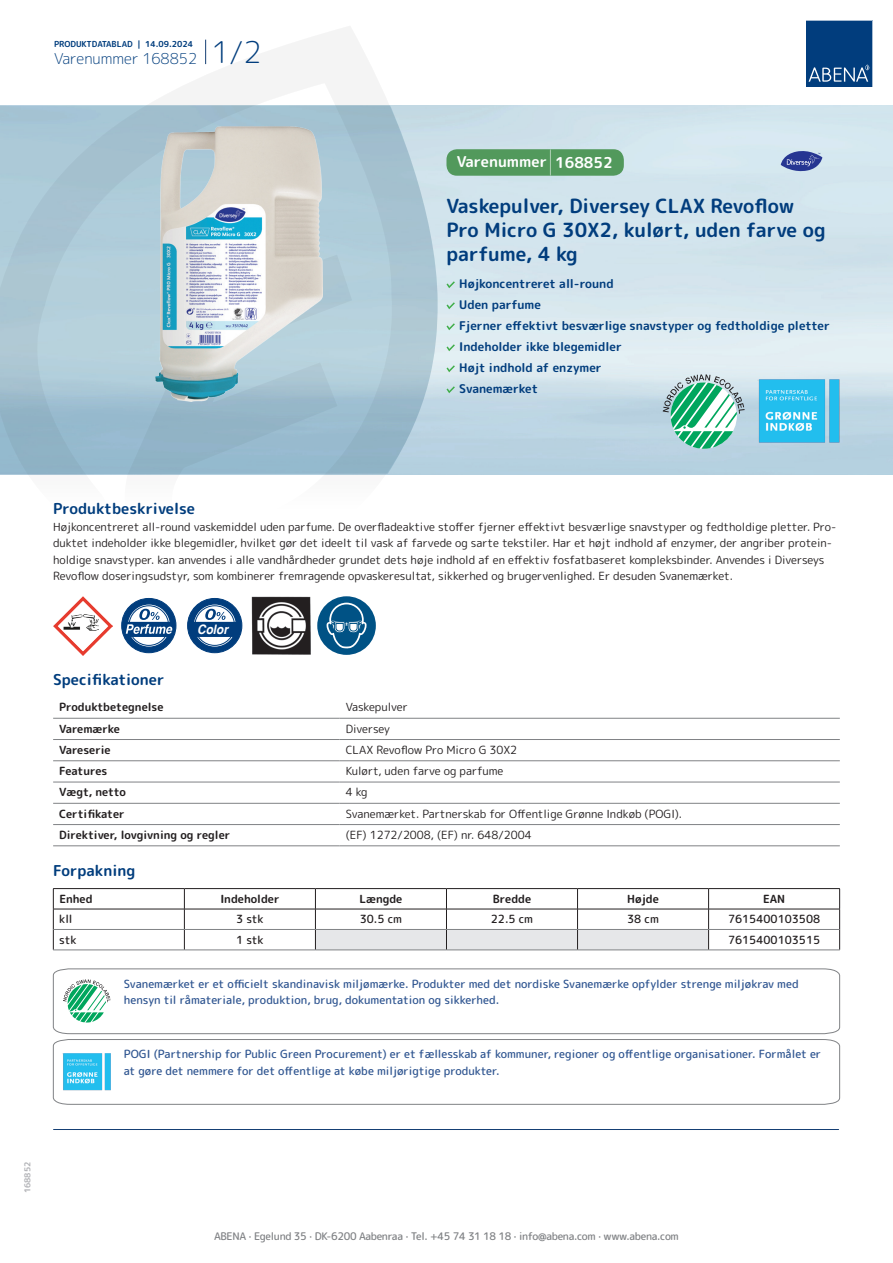
<style>
.page{position:relative;width:893px;height:1263px;background:#fff}
.page>*{position:absolute;margin:0;border:0;box-sizing:border-box;transform-origin:0 0}
.t1{font:700 19.5px/24px "Rounded Mplus 1 c";color:#013d7d}
.t2{font:700 15px "Rounded Mplus 1 c";color:#013d7d}
.t3{font:300 15px "Rounded Mplus 1 c";color:#013d7d}
.t4{font:700 15px "Rounded Mplus 1 c";color:#fff}
.t5{font:italic 700 13.05px "Helvetica";letter-spacing:-.005em;color:#fff;scale:.9 1}
.t6{font:700 12px/21px "Rounded Mplus 1 c";color:#013d7d}
.t7{font:11.25px/16.5px "Rounded Mplus 1 c";color:#231f20}
.t8{font:500 11.25px/16.5px "Rounded Mplus 1 c";color:#305691}
.t9{font:700 11.25px "Rounded Mplus 1 c";color:#231f20}
.t10{font:500 11.25px "Rounded Mplus 1 c";color:#231f20}
.t11{font:500 10.5px "Rounded Mplus 1 c";letter-spacing:-.03em;color:#808285}
.t12{font:700 8.25px "Rounded Mplus 1 c";color:#013d7d}
.t13{font:700 8.25px "Rounded Mplus 1 c";color:#b2b3b7}
.s1{font-size:30px}
.s2{font-size:25.5px}
</style>
<div class="page">
<img style="left:439px;top:106px;width:454px;height:368px">
<svg style="left:0;top:26px;width:439px;height:586px"></svg>
<svg style="left:0;top:106px;width:438px;height:368px;background:#a7c4d3"></svg>
<svg style="left:205px;top:40px;width:1px;height:24px"></svg>
<svg style="left:806px;top:20px;width:67px;height:67px;background:#144b86"></svg>
<img style="left:155px;top:127px;width:168px;height:275px">
<img style="left:54px;top:596px;width:58px;height:59px">
<div style="left:122px;top:598px;width:54px;height:55px;background:#013d7d;border-radius:50%"></div>
<div style="left:121px;top:598px;width:55px;height:55px;border:1px solid #013d7d;border-radius:50%"></div>
<svg style="left:127px;top:604px;width:44px;height:43px"></svg>
<div style="left:127px;top:603px;width:44px;height:45px;border:1px solid #013d7d;border-radius:50%"></div>
<div style="left:129px;top:606px;width:40px;height:39px;border:1px solid #013d7d;border-radius:50%"></div>
<svg style="left:124px;top:609px;width:48px;height:28px"></svg>
<div style="left:188px;top:598px;width:54px;height:55px;background:#013d7d;border-radius:50%"></div>
<div style="left:187px;top:598px;width:55px;height:55px;border:1px solid #013d7d;border-radius:50%"></div>
<svg style="left:193px;top:604px;width:44px;height:43px"></svg>
<div style="left:192px;top:603px;width:45px;height:45px;border:1px solid #013d7d;border-radius:50%"></div>
<div style="left:195px;top:606px;width:40px;height:39px;border:1px solid #013d7d;border-radius:50%"></div>
<svg style="left:189px;top:609px;width:49px;height:28px"></svg>
<img style="left:251px;top:596px;width:59px;height:59px">
<div style="left:317px;top:596px;width:59px;height:59px;background:#005285;border-radius:50%"></div>
<svg style="left:327px;top:596px;width:40px;height:52px"></svg>
<hr style="left:53px;top:718px;width:287px;height:1px;background:#808285">
<hr style="left:340px;top:718px;width:500px;height:1px;background:#808285">
<hr style="left:53px;top:739px;width:287px;height:1px;background:#808285">
<hr style="left:340px;top:739px;width:500px;height:1px;background:#808285">
<hr style="left:53px;top:760px;width:287px;height:1px;background:#808285">
<hr style="left:340px;top:760px;width:500px;height:1px;background:#808285">
<hr style="left:53px;top:782px;width:287px;height:1px;background:#808285">
<hr style="left:340px;top:782px;width:500px;height:1px;background:#808285">
<hr style="left:53px;top:803px;width:287px;height:1px;background:#808285">
<hr style="left:340px;top:803px;width:500px;height:1px;background:#808285">
<hr style="left:53px;top:824px;width:287px;height:1px;background:#808285">
<hr style="left:340px;top:824px;width:500px;height:1px;background:#808285">
<hr style="left:53px;top:845px;width:287px;height:1px;background:#808285">
<hr style="left:340px;top:845px;width:500px;height:1px;background:#808285">
<hr style="left:53px;top:888px;width:131px;height:1px;background:#231f20">
<hr style="left:184px;top:888px;width:131px;height:1px;background:#231f20">
<hr style="left:315px;top:888px;width:131px;height:1px;background:#231f20">
<hr style="left:446px;top:888px;width:131px;height:1px;background:#231f20">
<hr style="left:577px;top:888px;width:132px;height:1px;background:#231f20">
<hr style="left:709px;top:888px;width:131px;height:1px;background:#231f20">
<hr style="left:53px;top:909px;width:131px;height:1px;background:#231f20">
<hr style="left:184px;top:909px;width:131px;height:1px;background:#231f20">
<hr style="left:709px;top:909px;width:131px;height:1px;background:#231f20">
<svg style="left:53px;top:889px;width:1px;height:61px"></svg>
<svg style="left:184px;top:889px;width:1px;height:61px"></svg>
<svg style="left:315px;top:889px;width:394px;height:61px"></svg>
<svg style="left:839px;top:889px;width:1px;height:61px"></svg>
<hr style="left:54px;top:929px;width:130px;height:1px;background:#808285">
<hr style="left:184px;top:929px;width:131px;height:1px;background:#808285">
<hr style="left:315px;top:929px;width:131px;height:1px;background:#808285">
<hr style="left:446px;top:929px;width:131px;height:1px;background:#808285">
<hr style="left:577px;top:929px;width:132px;height:1px;background:#808285">
<hr style="left:709px;top:929px;width:130px;height:1px;background:#808285">
<hr style="left:53px;top:950px;width:131px;height:1px;background:#808285">
<hr style="left:184px;top:950px;width:131px;height:1px;background:#808285">
<hr style="left:315px;top:950px;width:131px;height:1px;background:#808285">
<hr style="left:446px;top:950px;width:131px;height:1px;background:#808285">
<hr style="left:577px;top:950px;width:132px;height:1px;background:#808285">
<hr style="left:709px;top:950px;width:131px;height:1px;background:#808285">
<svg style="left:53px;top:968px;width:787px;height:66px"></svg>
<svg style="left:53px;top:1039px;width:787px;height:66px"></svg>
<hr style="left:54px;top:1129px;width:785px;height:1px;background:#153f74">
<svg style="left:663px;top:374px;width:82px;height:75px"></svg>
<img style="left:757px;top:380px;width:82px;height:63px">
<svg style="left:446px;top:281px;width:9px;height:7px"></svg>
<svg style="left:446px;top:302px;width:9px;height:7px"></svg>
<svg style="left:446px;top:323px;width:9px;height:7px"></svg>
<svg style="left:446px;top:344px;width:9px;height:7px"></svg>
<svg style="left:446px;top:365px;width:9px;height:7px"></svg>
<svg style="left:446px;top:386px;width:9px;height:7px"></svg>
<div style="left:446px;top:149px;width:178px;height:27px;background:#52995c;border-radius:10px"></div>
<svg style="left:781px;top:151px;width:41px;height:20px"></svg>
<p class="t12" style="left:54px;top:38px;width:141px">PRODUKTDATABLAD | 14.09.2024</p>
<h2 class="t3" style="left:54px;top:48px;width:209px">Varenummer 168852 <span class="s1">1/2</span></h2>
<h2 class="t4" style="left:457px;top:151px;width:157px">Varenummer <span class="s2">|</span> 168852</h2>
<h1 class="t1" style="left:446px;top:194px;width:381px">Vaskepulver, Diversey CLAX Revoflow<br>Pro Micro G 30X2, kulørt, uden farve og parfume, 4 kg</h1>
<p class="t6" style="left:459px;top:273px;width:372px">Højkoncentreret all-round<br>Uden parfume<br>Fjerner effektivt besværlige snavstyper og fedtholdige pletter<br>Indeholder ikke blegemidler<br>Højt indhold af enzymer<br>Svanemærket</p>
<h2 class="t2" style="left:53px;top:498px;width:143px">Produktbeskrivelse</h2>
<p class="t7" style="left:53px;top:518px;width:785px">Højkoncentreret all-round vaskemiddel uden parfume. De overfladeaktive stoffer fjerner effektivt besværlige snavstyper og fedtholdige pletter. Pro&shy;duktet indeholder ikke blegemidler, hvilket gør det ideelt til vask af farvede og sarte tekstiler. Har et højt indhold af enzymer, der angriber protein&shy;holdige snavstyper. kan anvendes i alle vandhårdheder grundet dets høje indhold af en effektiv fosfatbaseret kompleksbinder. Anvendes i Diverseys Revoflow doseringsudstyr, som kombinerer fremragende opvaskeresultat, sikkerhed og brugervenlighed. Er desuden Svanemærket.</p>
<p class="t5" style="left:197px;top:618px;width:36px">Color</p>
<h2 class="t2" style="left:53px;top:668px;width:113px">Specifikationer</h2>
<p class="t9" style="left:59px;top:699px;width:106px">Produktbetegnelse</p>
<p class="t7" style="left:346px;top:699px;width:64px">Vaskepulver</p>
<p class="t9" style="left:59px;top:721px;width:62px">Varemærke</p>
<p class="t7" style="left:346px;top:720px;width:46px">Diversey</p>
<p class="t9" style="left:59px;top:742px;width:53px">Vareserie</p>
<p class="t7" style="left:346px;top:741px;width:173px">CLAX Revoflow Pro Micro G 30X2</p>
<p class="t9" style="left:59px;top:763px;width:50px">Features</p>
<p class="t7" style="left:346px;top:763px;width:159px">Kulørt, uden farve og parfume</p>
<p class="t9" style="left:59px;top:784px;width:68px">Vægt, netto</p>
<p class="t7" style="left:346px;top:784px;width:23px">4 kg</p>
<p class="t9" style="left:59px;top:806px;width:67px">Certifikater</p>
<p class="t7" style="left:346px;top:805px;width:338px">Svanemærket. Partnerskab for Offentlige Grønne Indkøb (POGI).</p>
<p class="t9" style="left:59px;top:827px;width:173px">Direktiver, lovgivning og regler</p>
<p class="t7" style="left:346px;top:827px;width:188px">(EF) 1272/2008, (EF) nr. 648/2004</p>
<h2 class="t2" style="left:53px;top:860px;width:84px">Forpakning</h2>
<p class="t9" style="left:59px;top:891px;width:35px">Enhed</p>
<p class="t9" style="left:220px;top:891px;width:61px">Indeholder</p>
<p class="t9" style="left:359px;top:891px;width:44px">Længde</p>
<p class="t9" style="left:493px;top:891px;width:40px">Bredde</p>
<p class="t9" style="left:627px;top:891px;width:33px">Højde</p>
<p class="t9" style="left:763px;top:891px;width:24px">EAN</p>
<p class="t10" style="left:59px;top:911px;width:15px">kll</p>
<p class="t10" style="left:236px;top:911px;width:29px">3 stk</p>
<p class="t10" style="left:360px;top:911px;width:44px">30.5 cm</p>
<p class="t10" style="left:491px;top:911px;width:44px">22.5 cm</p>
<p class="t10" style="left:627px;top:911px;width:33px">38 cm</p>
<p class="t10" style="left:728px;top:911px;width:94px">7615400103508</p>
<p class="t10" style="left:59px;top:932px;width:19px">stk</p>
<p class="t10" style="left:236px;top:932px;width:29px">1 stk</p>
<p class="t10" style="left:728px;top:932px;width:94px">7615400103515</p>
<p class="t8" style="left:124px;top:975px;width:676px">Svanemærket er et officielt skandinavisk miljømærke. Produkter med det nordiske Svanemærke opfylder strenge miljøkrav med hensyn til råmateriale, produktion, brug, dokumentation og sikkerhed.</p>
<p class="t8" style="left:124px;top:1046px;width:699px">POGI (Partnership for Public Green Procurement) er et fællesskab af kommuner, regioner og offentlige organisationer. Formålet er at gøre det nemmere for det offentlige at købe miljørigtige produkter.</p>
<p class="t13" style="left:22px;top:1193px;width:33px;rotate:-90deg">168852</p>
<p class="t11" style="left:214px;top:1229px;width:466px">ABENA · Egelund 35 · DK-6200 Aabenraa · Tel. +45 74 31 18 18 · info@abena.com · www.abena.com</p>
</div>
